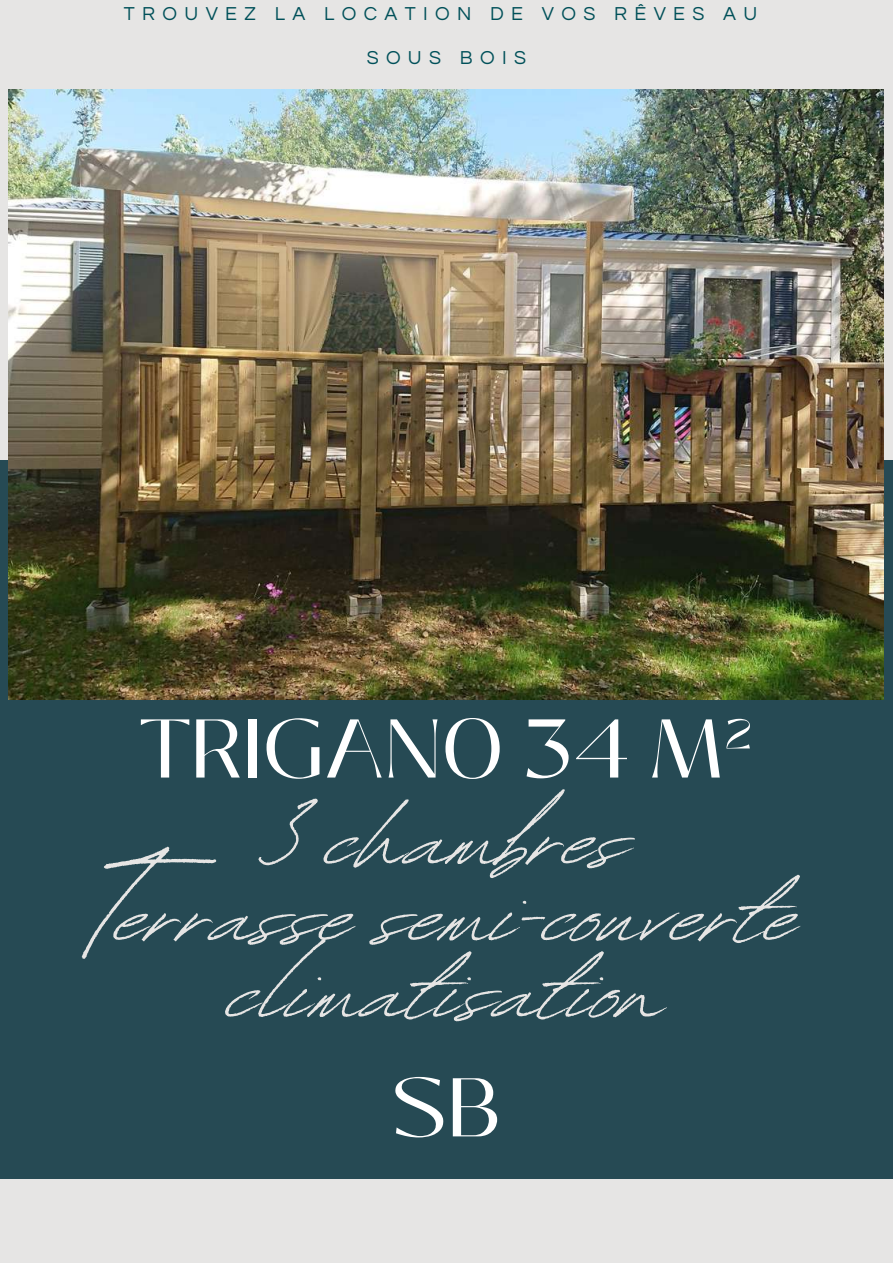
<style>
.page{position:relative;width:893px;height:1264px;background:#fff}
.page>*{position:absolute;margin:0;border:0;box-sizing:border-box;transform-origin:0 0}
.t1{font:154.65px "Revive 80 Signature";color:#e6e5e4}
.t2{font:82.8px "Black Mango";color:#fff}
.t3{font:19.5px "Questrial";letter-spacing:.375em;color:#005059}
</style>
<div class="page">
<div style="left:0;top:0;width:892px;height:1262px;background:#e6e5e4"></div>
<div style="left:0;top:460px;width:892px;height:718px;background:#264a54"></div>
<img style="left:9px;top:89px;width:874px;height:611px">
<p class="t3" style="left:124px;top:4px;width:634px">TROUVEZ LA LOCATION DE VOS RÊVES AU</p>
<p class="t3" style="left:366px;top:48px;width:161px">SOUS BOIS</p>
<p class="t2" style="left:139px;top:686px;width:616px">TRIGANO 34 M²</p>
<p class="t1" style="left:264px;top:719px;width:366px">3 chambres</p>
<p class="t1" style="left:94px;top:795px;width:705px">Terrasse semi-couverte</p>
<p class="t1" style="left:229px;top:872px;width:435px">climatisation</p>
<p class="t2" style="left:392px;top:1045px;width:110px">SB</p>
</div>
